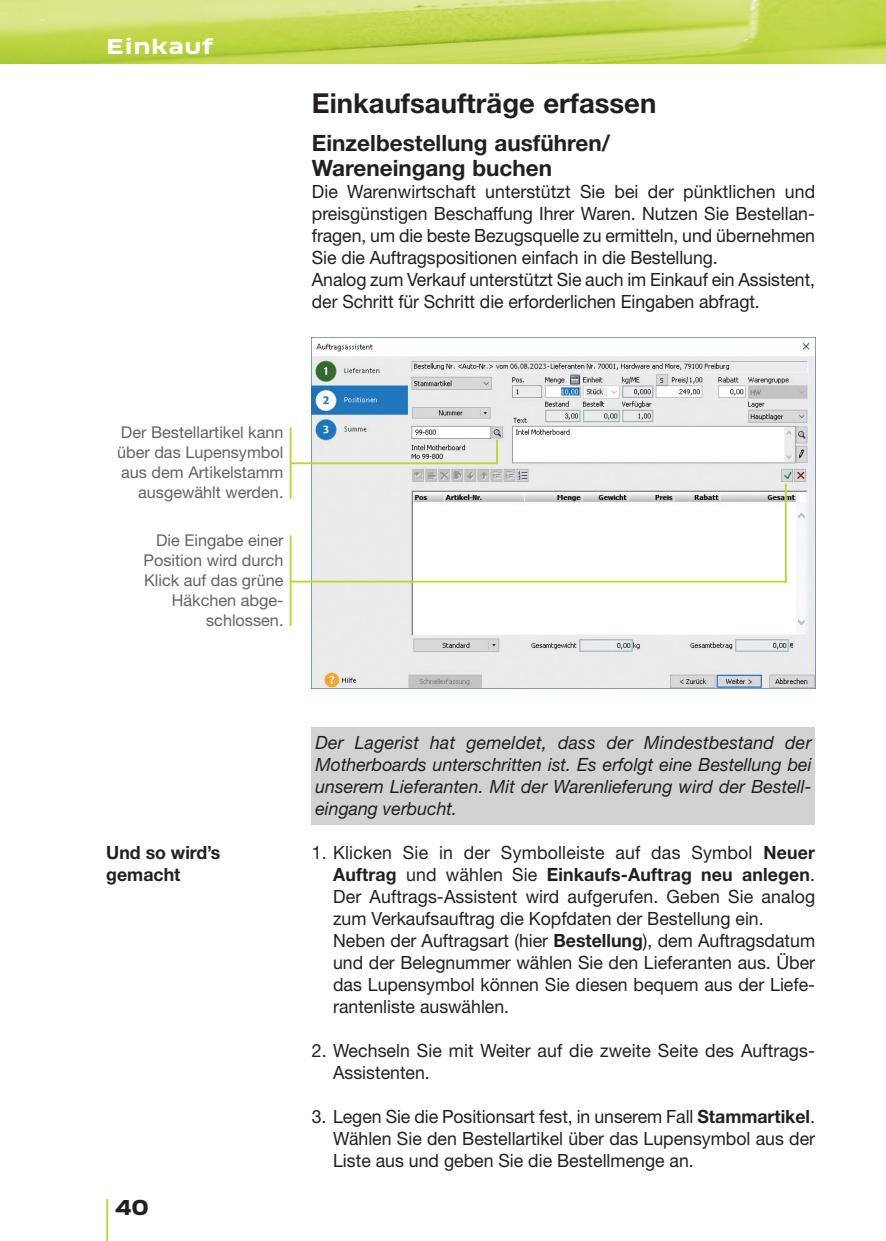
<style>
.page{position:relative;width:886px;height:1241px;background:#fff}
.page>*{position:absolute;margin:0;border:0;box-sizing:border-box;transform-origin:0 0}
.Headline_11{font:700 27.5px "Helvetica Neue LT Std";color:#231f20}
.Headline_9{font:700 22.5px "Helvetica Neue LT Std";color:#231f20}
.t1{font:700 20px "Clan Pro Extd";letter-spacing:.025em;color:#fff}
.t2{font:700 20px "Clan Pro Extd";color:#231f20}
.Copy_Aufzählung{font:18.25px/22px "Helvetica Neue LT Std";color:#231f20;text-align:justify}
.Copy{font:18.25px/22px "Helvetica Neue LT Std";letter-spacing:-.005em;color:#231f20;text-align:justify}
.Copy_Kasten{font:italic 18.25px/22px "Helvetica Neue LT Std";letter-spacing:.005em;color:#231f20;text-align:justify}
.Subline_links{font:700 18.25px/22px "Helvetica Neue LT Std";color:#231f20}
.Screen-Text_rechts{font:16.25px/20px "Helvetica Neue LT Std";color:#636366;text-align:right}
.s1{font-weight:700}
</style>
<div class="page">
<img style="left:0;top:0;width:886px;height:64px">
<hr style="left:106px;top:1198px;width:2px;height:42px;background:#bed630">
<div style="left:312px;top:727px;width:503px;height:97px;background:#d1d2d4"></div>
<img style="left:312px;top:338px;width:503px;height:350px">
<hr style="left:291px;top:462px;width:207px;height:2px;background:#bed630">
<hr style="left:496px;top:439px;width:2px;height:25px;background:#bed630">
<hr style="left:291px;top:580px;width:496px;height:2px;background:#bed630">
<hr style="left:290px;top:427px;width:1px;height:72px;background:#bed630">
<hr style="left:290px;top:535px;width:1px;height:91px;background:#bed630">
<hr style="left:785px;top:483px;width:2px;height:99px;background:#bed630">
<p class="t1" style="left:106px;top:34px;width:108px">Einkauf</p>
<p class="Headline_11" style="left:312px;top:87px;width:346px">Einkaufsaufträge erfassen</p>
<p class="Headline_9" style="left:312px;top:129px;width:300px">Einzelbestellung ausführen/</p>
<p class="Headline_9" style="left:312px;top:154px;width:242px">Wareneingang buchen</p>
<p class="Copy" style="left:312px;top:180px;width:505px">Die Warenwirtschaft unterstützt Sie bei der pünktlichen und preisgünstigen Beschaffung Ihrer Waren. Nutzen Sie Bestellan&shy;fragen, um die beste Bezugsquelle zu ermitteln, und übernehmen Sie die Auftragspositionen einfach in die Bestellung.</p>
<p class="Copy" style="left:312px;top:268px;width:505px">Analog zum Verkauf unterstützt Sie auch im Einkauf ein Assistent, der Schritt für Schritt die erforderlichen Eingaben abfragt.</p>
<p class="Screen-Text_rechts" style="left:117px;top:422px;width:168px">Der Bestellartikel kann über das Lupensymbol aus dem Artikelstamm ausgewählt werden.</p>
<p class="Screen-Text_rechts" style="left:156px;top:530px;width:129px">Die Eingabe einer</p>
<p class="Screen-Text_rechts" style="left:144px;top:550px;width:141px">Position wird durch</p>
<p class="Screen-Text_rechts" style="left:144px;top:570px;width:141px">Klick auf das grüne</p>
<p class="Screen-Text_rechts" style="left:172px;top:590px;width:113px">Häkchen abge-</p>
<p class="Screen-Text_rechts" style="left:206px;top:610px;width:79px">schlossen.</p>
<p class="Subline_links" style="left:106px;top:840px;width:116px">Und so wird’s gemacht</p>
<p class="t2" style="left:114px;top:1194px;width:36px">40</p>
<p class="Copy_Kasten" style="left:315px;top:730px;width:498px">Der Lagerist hat gemeldet, dass der Mindestbestand der Motherboards unterschritten ist. Es erfolgt eine Bestellung bei unserem Lieferanten. Mit der Warenlieferung wird der Bestell&shy;eingang verbucht.</p>
<p class="Copy_Aufzählung" style="left:333px;top:840px;width:483px;text-indent:-21px">1. Klicken Sie in der Symbolleiste auf das Symbol <span class="s1">Neuer Auftrag</span> und wählen Sie <span class="s1">Einkaufs-Auftrag neu anlegen</span>.<br>Der Auftrags-Assistent wird aufgerufen. Geben Sie analog zum Verkaufsauftrag die Kopfdaten der Bestellung ein.</p>
<p class="Copy_Aufzählung" style="left:333px;top:928px;width:483px">Neben der Auftragsart (hier <span class="s1">Bestellung</span>), dem Auftragsdatum und der Belegnummer wählen Sie den Lieferanten aus. Über das Lupensymbol können Sie diesen bequem aus der Liefe&shy;rantenliste auswählen.</p>
<p class="Copy_Aufzählung" style="left:333px;top:1038px;width:483px;text-indent:-21px">2. Wechseln Sie mit Weiter auf die zweite Seite des Auftrags-<br>Assistenten.</p>
<p class="Copy_Aufzählung" style="left:333px;top:1104px;width:483px;text-indent:-21px">3. Legen Sie die Positionsart fest, in unserem Fall <span class="s1">Stammartikel</span>.<br>Wählen Sie den Bestellartikel über das Lupensymbol aus der Liste aus und geben Sie die Bestellmenge an.</p>
</div>
